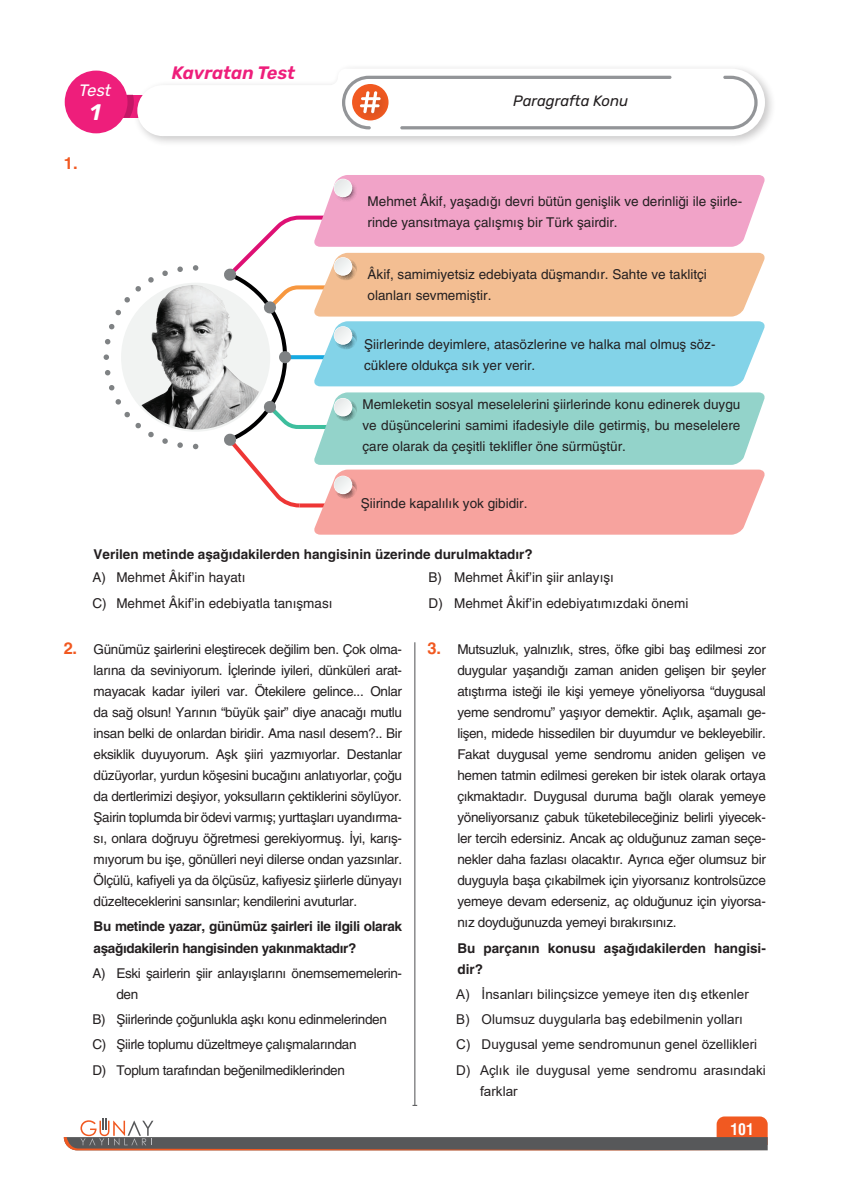
<style>
.page{position:relative;width:851px;height:1191px;background:#fff}
.page>*{position:absolute;margin:0;border:0;box-sizing:border-box;transform-origin:0 0}
.t1{font:italic 600 22.5px "Rubik";color:#fff}
.t2{font:italic 600 18px "Rubik";color:#ee1e7b}
.t3{font:italic 16.5px "Rubik";color:#fff}
.soru_regular{font:700 16.5px "Helveticaaci";color:#f15921}
.t4{font:700 condensed 15.75px "Swiss 721 BT";color:#fff}
.t5{font:italic 15px "Rubik";color:#231f20}
.soru_regular-2{font:13.5px/21px "Helveticaaci";letter-spacing:-.025em;color:#231f20;text-align:justify}
.dıs_metin{font:13.5px/21px "Helveticaaci";color:#231f20}
.sıklar{font:13.5px/21px "Helveticaaci";letter-spacing:-.025em;color:#231f20}
._5_li_Altalta{font:13.5px "Arial";color:#231f20}
._2_li_uzun{font:13.5px "Helveticaaci";color:#231f20}
.soru_bold{font:700 13.5px/21px "Helveticaaci";letter-spacing:-.025em;color:#231f20}
.soru_bold-2{font:700 13.5px "Helveticaaci";color:#231f20}
.sıklar-2{font:13.5px/21px "Arial";color:#231f20}
.soru_regular-3{font:700 13.5px/21px "Helveticaaci";color:#231f20}
.s1{font-weight:700;font-size:16.5px;color:#f15921}
</style>
<div class="page">
<svg style="left:64px;top:1116px;width:703px;height:34px"></svg>
<svg style="left:123px;top:95px;width:10px;height:23px"></svg>
<div style="left:65px;top:71px;width:62px;height:62px;background:#ee1e7b;border-radius:50%"></div>
<div style="left:133px;top:63px;width:643px;height:84px;background:#231f20;opacity:.25"></div>
<svg style="left:137px;top:69px;width:627px;height:67px"></svg>
<svg style="left:342px;top:76px;width:415px;height:53px"></svg>
<hr style="left:414px;top:642px;width:1px;height:463px;background:#57585a">
<svg style="left:104px;top:175px;width:661px;height:359px"></svg>
<div style="left:334px;top:476px;width:18px;height:18px;background:#eff2f2;border-radius:9px"></div>
<p class="t3" style="left:79px;top:82px;width:33px">Test</p>
<p class="t1" style="left:90px;top:100px;width:12px">1</p>
<p class="soru_regular" style="left:64px;top:154px;width:15px">1.</p>
<h2 class="t2" style="left:172px;top:63px;width:125px">Kavratan Test</h2>
<p class="t5" style="left:513px;top:93px;width:117px">Paragrafta Konu</p>
<p class="dıs_metin" style="left:367px;top:191px;width:376px">Mehmet Âkif, yaşadığı devri bütün genişlik ve derinliği ile şiirle&shy;rinde yansıtmaya çalışmış bir Türk şairdir.</p>
<p class="dıs_metin" style="left:367px;top:264px;width:341px">Âkif, samimiyetsiz edebiyata düşmandır. Sahte ve taklitçi olanları sevmemiştir.</p>
<p class="dıs_metin" style="left:364px;top:333px;width:353px">Şiirlerinde deyimlere, atasözlerine ve halka mal olmuş söz&shy;cüklere oldukça sık yer verir.</p>
<p class="dıs_metin" style="left:362px;top:394px;width:379px;text-align:justify">Memleketin sosyal meselelerini şiirlerinde konu edinerek duygu ve düşüncelerini samimi ifadesiyle dile getirmiş, bu meselelere çare olarak da çeşitli teklifler öne sürmüştür.</p>
<p class="dıs_metin" style="left:361px;top:492px;width:168px">Şiirinde kapalılık yok gibidir.</p>
<p class="soru_bold-2" style="left:94px;top:547px;width:440px">Verilen metinde aşağıdakilerden hangisinin üzerinde durulmaktadır?</p>
<p class="_2_li_uzun" style="left:92px;top:570px;width:155px">A) Mehmet Âkif’in hayatı</p>
<p class="_2_li_uzun" style="left:428px;top:570px;width:187px">B) Mehmet Âkif’in şiir anlayışı</p>
<p class="_2_li_uzun" style="left:92px;top:595px;width:242px">C) Mehmet Âkif’in edebiyatla tanışması</p>
<p class="_2_li_uzun" style="left:428px;top:595px;width:261px">D) Mehmet Âkif’in edebiyatımızdaki önemi</p>
<p class="soru_regular-2" style="left:94px;top:639px;width:310px;text-indent:-30px"><span class="s1">2.</span> Günümüz şairlerini eleştirecek değilim ben. Çok olma&shy;larına da seviniyorum. İçlerinde iyileri, dünküleri arat&shy;mayacak kadar iyileri var. Ötekilere gelince... Onlar da sağ olsun! Yarının “büyük şair” diye anacağı mutlu insan belki de onlardan biridir. Ama nasıl desem?.. Bir eksiklik duyuyorum. Aşk şiiri yazmıyorlar. Destanlar düzüyorlar, yurdun köşesini bucağını anlatıyorlar, çoğu da dertlerimizi deşiyor, yoksulların çektiklerini söylüyor.<br>Şairin toplumda bir ödevi varmış; yurttaşları uyandırma&shy;sı, onlara doğruyu öğretmesi gerekiyormuş. İyi, karış&shy;mıyorum bu işe, gönülleri neyi dilerse ondan yazsınlar.<br>Ölçülü, kafiyeli ya da ölçüsüz, kafiyesiz şiirlerle dünyayı düzelteceklerini sansınlar; kendilerini avuturlar.</p>
<p class="soru_bold" style="left:94px;top:916px;width:310px">Bu metinde yazar, günümüz şairleri ile ilgili olarak aşağıdakilerin hangisinden yakınmaktadır?</p>
<p class="sıklar" style="left:116px;top:962px;width:287px;text-indent:-24px">A) Eski şairlerin şiir anlayışlarını önemsememelerin&shy;den</p>
<p class="sıklar" style="left:92px;top:1008px;width:296px">B) Şiirlerinde çoğunlukla aşkı konu edinmelerinden</p>
<p class="sıklar" style="left:92px;top:1034px;width:266px">C) Şiirle toplumu düzeltmeye çalışmalarından</p>
<p class="sıklar" style="left:92px;top:1059px;width:254px">D) Toplum tarafından beğenilmediklerinden</p>
<p class="soru_regular-2" style="left:457px;top:639px;width:310px;text-indent:-30px"><span class="s1">3.</span> Mutsuzluk, yalnızlık, stres, öfke gibi baş edilmesi zor duygular yaşandığı zaman aniden gelişen bir şeyler atıştırma isteği ile kişi yemeye yöneliyorsa “duygusal yeme sendromu” yaşıyor demektir. Açlık, aşamalı ge&shy;lişen, midede hissedilen bir duyumdur ve bekleyebilir.<br>Fakat duygusal yeme sendromu aniden gelişen ve hemen tatmin edilmesi gereken bir istek olarak ortaya çıkmaktadır. Duygusal duruma bağlı olarak yemeye yöneliyorsanız çabuk tüketebileceğiniz belirli yiyecek&shy;ler tercih edersiniz. Ancak aç olduğunuz zaman seçe&shy;nekler daha fazlası olacaktır. Ayrıca eğer olumsuz bir duyguyla başa çıkabilmek için yiyorsanız kontrolsüzce yemeye devam ederseniz, aç olduğunuz için yiyorsa&shy;nız doyduğunuzda yemeyi bırakırsınız.</p>
<p class="soru_regular-3" style="left:457px;top:937px;width:310px">Bu parçanın konusu aşağıdakilerden hangisi&shy;dir?</p>
<p class="_5_li_Altalta" style="left:456px;top:984px;width:294px">A) İnsanları bilinçsizce yemeye iten dış etkenler</p>
<p class="_5_li_Altalta" style="left:456px;top:1010px;width:288px">B) Olumsuz duygularla baş edebilmenin yolları</p>
<p class="_5_li_Altalta" style="left:456px;top:1035px;width:302px">C) Duygusal yeme sendromunun genel özellikleri</p>
<p class="sıklar-2" style="left:480px;top:1059px;width:287px;text-indent:-24px">D) Açlık ile duygusal yeme sendromu arasındaki farklar</p>
<p class="t4" style="left:730px;top:1119px;width:25px">101</p>
</div>
